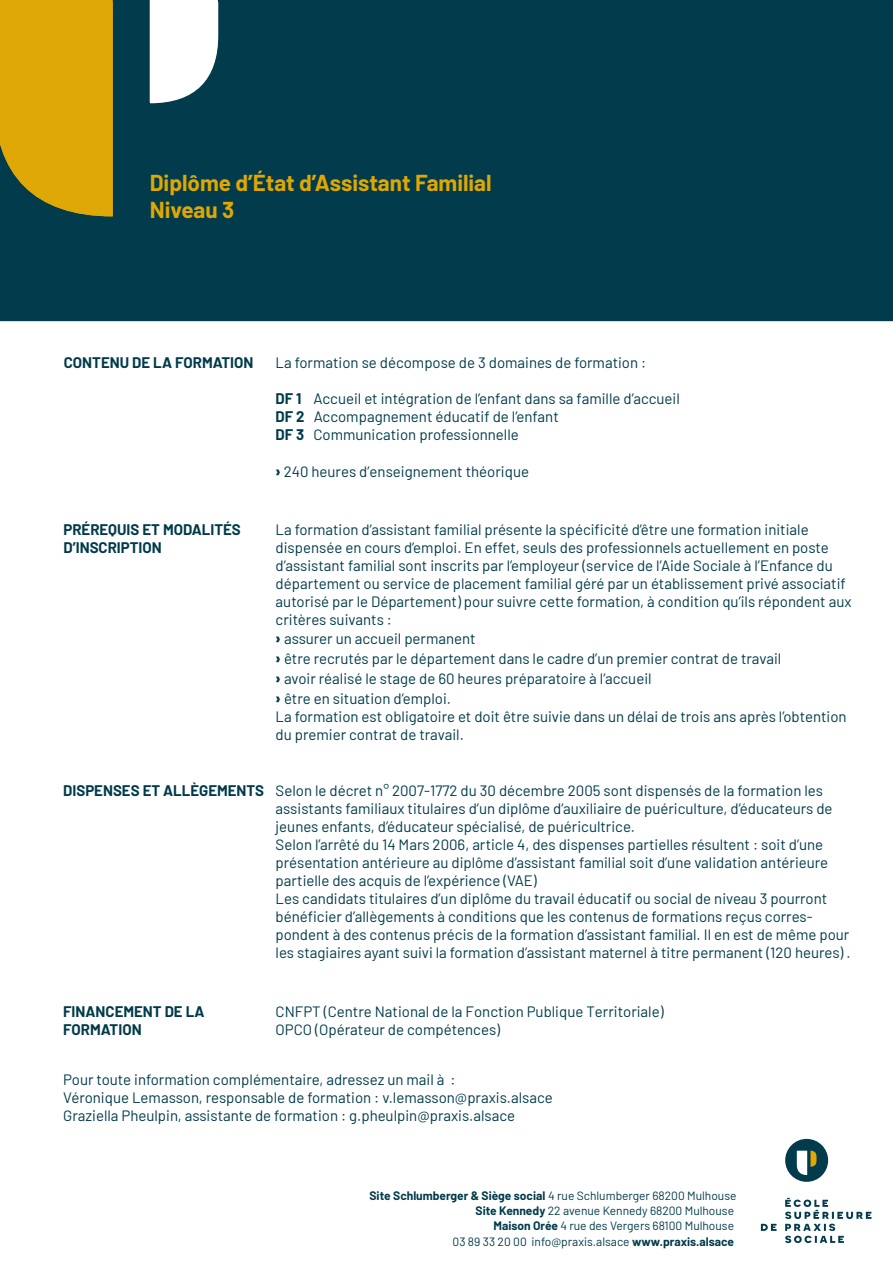
<style>
.page{position:relative;width:893px;height:1263px;background:#fff}
.page>*{position:absolute;margin:0;border:0;box-sizing:border-box;transform-origin:0 0}
.t1{font:700 22.5px/27px "Barlow";color:#dfa702}
.t2{font:15px/18px "Barlow";color:#013b4b}
.t3{font:15px/18px "Barlow";color:#023b4b}
.t4{font:700 15px/18px "Barlow";color:#013b4b}
.t5{font:12px/15px "Barlow";color:#023b4b;text-align:right}
.t6{font:12px "Barlow";color:#013b4b}
.s1{font-weight:700}
.s2{font-weight:900;font-size:16.5px}
.s3{font-weight:900;font-size:16.5px;color:#023b4b}
</style>
<div class="page">
<div style="left:0;top:2px;width:892px;height:319px;background:#023b4b"></div>
<div style="left:785px;top:1139px;width:43px;height:43px;background:#023b4b;border-radius:50%"></div>
<svg style="left:797px;top:1151px;width:19px;height:24px"></svg>
<svg style="left:761px;top:1224px;width:16px;height:7px"></svg>
<svg style="left:785px;top:1198px;width:86px;height:45px"></svg>
<hr style="left:892px;top:2px;width:1px;height:319px;background:#013b4b">
<hr style="left:0;top:0;width:893px;height:2px;background:#013b4b">
<svg style="left:0;top:0;width:113px;height:216px;background:#ce9f0b"></svg>
<svg style="left:150px;top:0;width:68px;height:103px"></svg>
<h1 class="t1" style="left:150px;top:167px;width:343px">Diplôme d’État d’Assistant Familial<br>Niveau 3</h1>
<p class="t4" style="left:64px;top:352px;width:191px">CONTENU DE LA FORMATION</p>
<p class="t2" style="left:276px;top:352px;width:372px">La formation se décompose de 3 domaines de formation :</p>
<p class="t2" style="left:276px;top:388px;width:406px"><span class="s1">DF 1</span> Accueil et intégration de l’enfant dans sa famille d’accueil<br><span class="s1">DF 2</span> Accompagnement éducatif de l’enfant<br><span class="s1">DF 3</span> Communication professionnelle</p>
<p class="t3" style="left:276px;top:462px;width:255px"><span class="s2">›</span> 240 heures d’enseignement théorique</p>
<p class="t4" style="left:63px;top:519px;width:179px">PRÉREQUIS ET MODALITÉS<br>D’INSCRIPTION</p>
<p class="t2" style="left:276px;top:519px;width:577px">La formation d’assistant familial présente la spécificité d’être une formation initiale dispensée en cours d’emploi. En effet, seuls des professionnels actuellement en poste d’assistant familial sont inscrits par l’employeur (service de l’Aide Sociale à l’Enfance du département ou service de placement familial géré par un établissement privé associatif autorisé par le Département) pour suivre cette formation, à condition qu’ils répondent aux critères suivants :</p>
<p class="t2" style="left:276px;top:628px;width:507px;line-height:19.8px"><span class="s3">›</span> assurer un accueil permanent<br><span class="s3">›</span> être recrutés par le département dans le cadre d’un premier contrat de travail <span class="s3">›</span> avoir réalisé le stage de 60 heures préparatoire à l’accueil<br><span class="s3">›</span> être en situation d’emploi.</p>
<p class="t2" style="left:276px;top:706px;width:572px">La formation est obligatoire et doit être suivie dans un délai de trois ans après l’obtention du premier contrat de travail.</p>
<p class="t4" style="left:63px;top:780px;width:202px">DISPENSES ET ALLÈGEMENTS</p>
<p class="t2" style="left:276px;top:780px;width:576px">Selon le décret n° 2007-1772 du 30 décembre 2005 sont dispensés de la formation les assistants familiaux titulaires d’un diplôme d’auxiliaire de puériculture, d’éducateurs de jeunes enfants, d’éducateur spécialisé, de puéricultrice.<br>Selon l’arrêté du 14 Mars 2006, article 4, des dispenses partielles résultent : soit d’une présentation antérieure au diplôme d’assistant familial soit d’une validation antérieure partielle des acquis de l’expérience (VAE)<br>Les candidats titulaires d’un diplôme du travail éducatif ou social de niveau 3 pourront bénéficier d’allègements à conditions que les contenus de formations reçus corres&shy;pondent à des contenus précis de la formation d’assistant familial. Il en est de même pour les stagiaires ayant suivi la formation d’assistant maternel à titre permanent (120 heures) .</p>
<p class="t4" style="left:63px;top:1001px;width:143px">FINANCEMENT DE LA<br>FORMATION</p>
<p class="t3" style="left:276px;top:1001px;width:390px">CNFPT (Centre National de la Fonction Publique Territoriale)<br>OPCO (Opérateur de compétences)</p>
<p class="t2" style="left:63px;top:1070px;width:491px">Pour toute information complémentaire, adressez un mail à :<br>Véronique Lemasson, responsable de formation : v.lemasson@praxis.alsace<br>Graziella Pheulpin, assistante de formation : g.pheulpin@praxis.alsace</p>
<p class="t5" style="left:369px;top:1187px;width:368px"><span class="s1">Site Schlumberger &amp; Siège social</span> 4 rue Schlumberger 68200 Mulhouse<br><span class="s1">Site Kennedy</span> 22 avenue Kennedy 68200 Mulhouse</p>
<p class="t6" style="left:493px;top:1217px;width:242px"><span class="s1">Maison Orée</span> 4 rue des Vergers 68100 Mulhouse</p>
<p class="t5" style="left:453px;top:1233px;width:283px">03 89 33 20 00 info@praxis.alsace <span class="s1">www.praxis.alsace</span></p>
</div>
